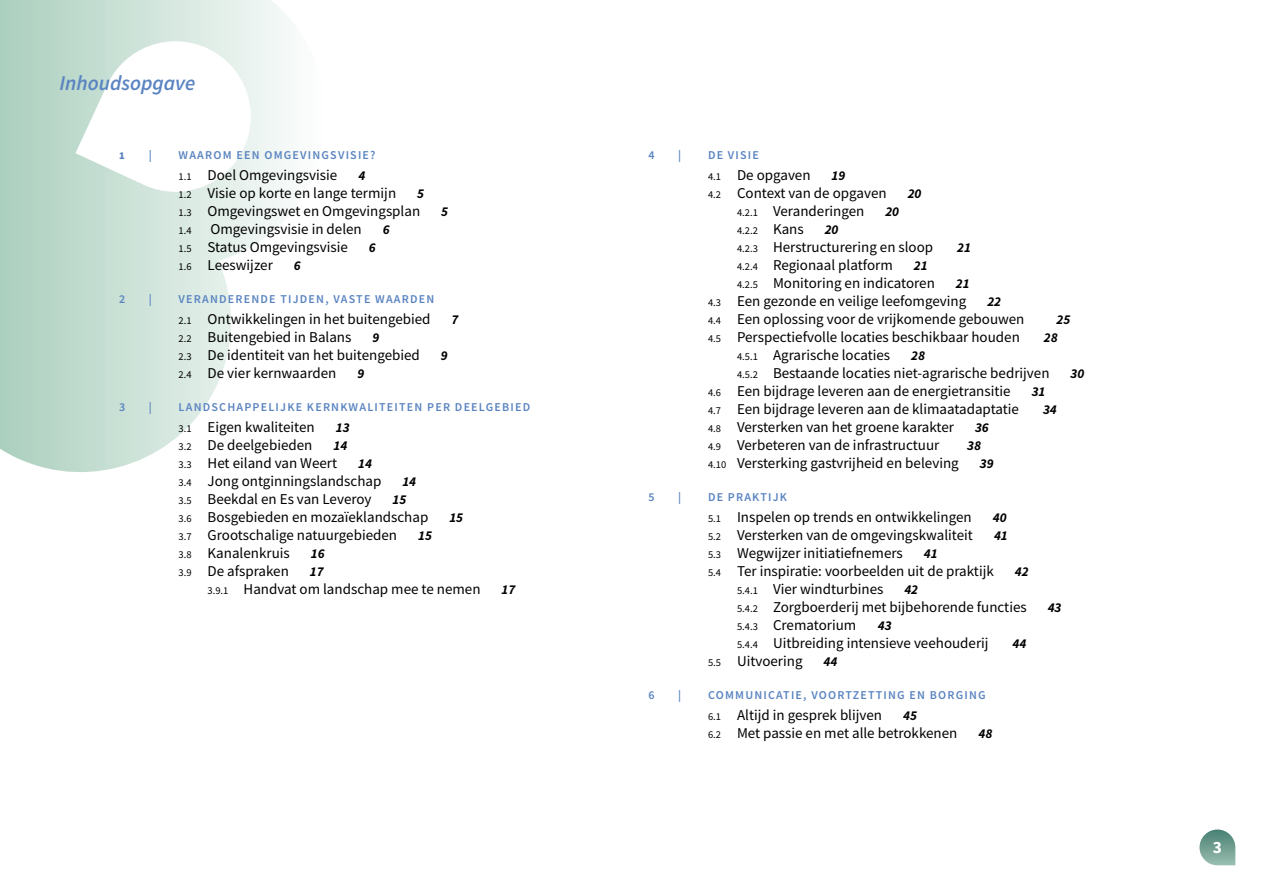
<style>
.page{position:relative;width:1263px;height:893px;background:#fff}
.page>*{position:absolute;margin:0;border:0;box-sizing:border-box;transform-origin:0 0}
.t1{font:italic 600 21px "Source Sans Pro";color:#5a84c1}
.t2{font:700 17.4px "Source Sans Pro";color:#fff}
.t3{font:15px "Source Sans Pro";color:#000}
.t4{font:italic 700 13.5px "Source Sans Pro";color:#000}
.t5{font:600 12px "Source Sans Pro";letter-spacing:.1em;color:#5a84c1}
.t6{font:10.5px "Source Sans Pro";color:#000}
.t7{font:900 10.5px "Source Sans Pro";color:#5a84c1}
.s1{font-size:10.5px}
.s2{font-size:15px}
</style>
<div class="page">
<svg style="left:0;top:0;width:289px;height:472px"></svg>
<svg style="left:1199px;top:829px;width:36px;height:36px"></svg>
<h1 class="t1" style="left:60px;top:69px;width:137px">Inhoudsopgave</h1>
<p class="t7" style="left:119px;top:148px;width:7px">1</p>
<p class="t5" style="left:149px;top:147px;width:5px">|</p>
<p class="t5" style="left:179px;top:147px;width:198px">WAAROM EEN OMGEVINGSVISIE?</p>
<p class="t3" style="left:179px;top:165px;width:160px"><span class="s1">1.1</span> Doel Omgevingsvisie</p>
<p class="t4" style="left:358px;top:166px;width:8px">4</p>
<p class="t3" style="left:179px;top:183px;width:219px"><span class="s1">1.2</span> Visie op korte en lange termijn</p>
<p class="t4" style="left:417px;top:184px;width:8px">5</p>
<p class="t3" style="left:179px;top:201px;width:243px"><span class="s1">1.3</span> Omgevingswet en Omgevingsplan</p>
<p class="t4" style="left:441px;top:202px;width:8px">5</p>
<p class="t6" style="left:179px;top:224px;width:15px">1.4</p>
<p class="t3" style="left:211px;top:219px;width:153px">Omgevingsvisie in delen</p>
<p class="t4" style="left:383px;top:220px;width:8px">6</p>
<p class="t3" style="left:179px;top:237px;width:171px"><span class="s1">1.5</span> Status Omgevingsvisie</p>
<p class="t4" style="left:369px;top:238px;width:8px">6</p>
<p class="t3" style="left:179px;top:255px;width:96px"><span class="s1">1.6</span> Leeswijzer</p>
<p class="t4" style="left:294px;top:256px;width:8px">6</p>
<p class="t5" style="left:119px;top:291px;width:8px">2</p>
<p class="t5" style="left:149px;top:291px;width:5px">|</p>
<p class="t5" style="left:179px;top:291px;width:257px">VERANDERENDE TIJDEN, VASTE WAARDEN</p>
<p class="t3" style="left:179px;top:309px;width:253px"><span class="s1">2.1</span> Ontwikkelingen in het buitengebied</p>
<p class="t4" style="left:452px;top:310px;width:8px">7</p>
<p class="t3" style="left:179px;top:327px;width:174px"><span class="s1">2.2</span> Buitengebied in Balans</p>
<p class="t4" style="left:372px;top:328px;width:8px">9</p>
<p class="t3" style="left:179px;top:345px;width:243px"><span class="s1">2.3</span> De identiteit van het buitengebied</p>
<p class="t4" style="left:441px;top:346px;width:8px">9</p>
<p class="t3" style="left:179px;top:363px;width:159px"><span class="s1">2.4</span> De vier kernwaarden</p>
<p class="t4" style="left:357px;top:364px;width:8px">9</p>
<p class="t5" style="left:119px;top:399px;width:8px">3</p>
<p class="t5" style="left:149px;top:399px;width:5px">|</p>
<p class="t5" style="left:179px;top:399px;width:353px">LANDSCHAPPELIJKE KERNKWALITEITEN PER DEELGEBIED</p>
<p class="t3" style="left:179px;top:417px;width:138px"><span class="s1">3.1</span> Eigen kwaliteiten</p>
<p class="t4" style="left:336px;top:418px;width:15px">13</p>
<p class="t3" style="left:179px;top:435px;width:135px"><span class="s1">3.2</span> De deelgebieden</p>
<p class="t4" style="left:333px;top:436px;width:15px">14</p>
<p class="t3" style="left:179px;top:453px;width:160px"><span class="s1">3.3</span> Het eiland van Weert</p>
<p class="t4" style="left:358px;top:454px;width:15px">14</p>
<p class="t3" style="left:179px;top:471px;width:204px"><span class="s1">3.4</span> Jong ontginningslandschap</p>
<p class="t4" style="left:402px;top:472px;width:15px">14</p>
<p class="t3" style="left:179px;top:489px;width:194px"><span class="s1">3.5</span> Beekdal en Es van Leveroy</p>
<p class="t4" style="left:393px;top:490px;width:15px">15</p>
<p class="t3" style="left:179px;top:507px;width:251px"><span class="s1">3.6</span> Bosgebieden en mozaïeklandschap</p>
<p class="t4" style="left:449px;top:508px;width:15px">15</p>
<p class="t3" style="left:179px;top:525px;width:220px"><span class="s1">3.7</span> Grootschalige natuurgebieden</p>
<p class="t4" style="left:418px;top:526px;width:15px">15</p>
<p class="t3" style="left:179px;top:543px;width:113px"><span class="s1">3.8</span> Kanalenkruis</p>
<p class="t4" style="left:311px;top:544px;width:15px">16</p>
<p class="t3" style="left:179px;top:561px;width:112px"><span class="s1">3.9</span> De afspraken</p>
<p class="t4" style="left:310px;top:562px;width:15px">17</p>
<p class="t3" style="left:208px;top:579px;width:274px"><span class="s1">3.9.1</span> Handvat om landschap mee te nemen</p>
<p class="t4" style="left:502px;top:580px;width:15px">17</p>
<p class="t5" style="left:648px;top:147px;width:8px">4</p>
<p class="t5" style="left:678px;top:147px;width:5px">|</p>
<p class="t5" style="left:708px;top:147px;width:52px">DE VISIE</p>
<p class="t3" style="left:708px;top:165px;width:104px"><span class="s1">4.1</span> De opgaven</p>
<p class="t4" style="left:832px;top:166px;width:15px">19</p>
<p class="t3" style="left:708px;top:183px;width:180px"><span class="s1">4.2</span> Context van de opgaven</p>
<p class="t4" style="left:908px;top:184px;width:15px">20</p>
<p class="t3" style="left:737px;top:201px;width:129px"><span class="s1">4.2.1</span> Veranderingen</p>
<p class="t4" style="left:885px;top:202px;width:15px">20</p>
<p class="t6" style="left:737px;top:224px;width:68px">4.2.2 <span class="s2">Kans</span></p>
<p class="t4" style="left:825px;top:220px;width:15px">20</p>
<p class="t3" style="left:737px;top:237px;width:198px"><span class="s1">4.2.3</span> Herstructurering en sloop</p>
<p class="t4" style="left:957px;top:238px;width:15px">21</p>
<p class="t3" style="left:737px;top:255px;width:157px"><span class="s1">4.2.4</span> Regionaal platform</p>
<p class="t4" style="left:914px;top:256px;width:15px">21</p>
<p class="t3" style="left:737px;top:273px;width:199px"><span class="s1">4.2.5</span> Monitoring en indicatoren</p>
<p class="t4" style="left:956px;top:274px;width:15px">21</p>
<p class="t3" style="left:708px;top:291px;width:260px"><span class="s1">4.3</span> Een gezonde en veilige leefomgeving</p>
<p class="t4" style="left:987px;top:292px;width:15px">22</p>
<p class="t3" style="left:708px;top:309px;width:318px"><span class="s1">4.4</span> Een oplossing voor de vrijkomende gebouwen</p>
<p class="t4" style="left:1056px;top:310px;width:15px">25</p>
<p class="t3" style="left:708px;top:327px;width:313px"><span class="s1">4.5</span> Perspectiefvolle locaties beschikbaar houden</p>
<p class="t4" style="left:1044px;top:328px;width:15px">28</p>
<p class="t3" style="left:737px;top:345px;width:155px"><span class="s1">4.5.1</span> Agrarische locaties</p>
<p class="t4" style="left:911px;top:346px;width:15px">28</p>
<p class="t3" style="left:737px;top:363px;width:314px"><span class="s1">4.5.2</span> Bestaande locaties niet-agrarische bedrijven</p>
<p class="t4" style="left:1070px;top:364px;width:15px">30</p>
<p class="t3" style="left:708px;top:381px;width:304px"><span class="s1">4.6</span> Een bijdrage leveren aan de energietransitie</p>
<p class="t4" style="left:1032px;top:382px;width:15px">31</p>
<p class="t3" style="left:708px;top:399px;width:312px"><span class="s1">4.7</span> Een bijdrage leveren aan de klimaatadaptatie</p>
<p class="t4" style="left:1043px;top:400px;width:15px">34</p>
<p class="t3" style="left:708px;top:417px;width:248px"><span class="s1">4.8</span> Versterken van het groene karakter</p>
<p class="t4" style="left:975px;top:418px;width:15px">36</p>
<p class="t3" style="left:708px;top:435px;width:233px"><span class="s1">4.9</span> Verbeteren van de infrastructuur</p>
<p class="t4" style="left:967px;top:436px;width:15px">38</p>
<p class="t3" style="left:708px;top:453px;width:252px"><span class="s1">4.10</span> Versterking gastvrijheid en beleving</p>
<p class="t4" style="left:980px;top:454px;width:15px">39</p>
<p class="t5" style="left:648px;top:489px;width:8px">5</p>
<p class="t5" style="left:678px;top:489px;width:5px">|</p>
<p class="t5" style="left:708px;top:489px;width:80px">DE PRAKTIJK</p>
<p class="t3" style="left:708px;top:507px;width:265px"><span class="s1">5.1</span> Inspelen op trends en ontwikkelingen</p>
<p class="t4" style="left:993px;top:508px;width:15px">40</p>
<p class="t3" style="left:708px;top:525px;width:266px"><span class="s1">5.2</span> Versterken van de omgevingskwaliteit</p>
<p class="t4" style="left:994px;top:526px;width:15px">41</p>
<p class="t3" style="left:708px;top:543px;width:196px"><span class="s1">5.3</span> Wegwijzer initiatiefnemers</p>
<p class="t4" style="left:924px;top:544px;width:15px">41</p>
<p class="t3" style="left:708px;top:561px;width:287px"><span class="s1">5.4</span> Ter inspiratie: voorbeelden uit de praktijk</p>
<p class="t4" style="left:1015px;top:562px;width:15px">42</p>
<p class="t3" style="left:737px;top:579px;width:148px"><span class="s1">5.4.1</span> Vier windturbines</p>
<p class="t4" style="left:904px;top:580px;width:15px">42</p>
<p class="t3" style="left:737px;top:597px;width:291px"><span class="s1">5.4.2</span> Zorgboerderij met bijbehorende functies</p>
<p class="t4" style="left:1048px;top:598px;width:15px">43</p>
<p class="t3" style="left:737px;top:615px;width:121px"><span class="s1">5.4.3</span> Crematorium</p>
<p class="t4" style="left:878px;top:616px;width:15px">43</p>
<p class="t3" style="left:737px;top:633px;width:253px"><span class="s1">5.4.4</span> Uitbreiding intensieve veehouderij</p>
<p class="t4" style="left:1013px;top:634px;width:15px">44</p>
<p class="t3" style="left:708px;top:651px;width:96px"><span class="s1">5.5</span> Uitvoering</p>
<p class="t4" style="left:824px;top:652px;width:15px">44</p>
<p class="t5" style="left:648px;top:687px;width:8px">6</p>
<p class="t5" style="left:678px;top:687px;width:5px">|</p>
<p class="t5" style="left:708px;top:687px;width:279px">COMMUNICATIE, VOORTZETTING EN BORGING</p>
<p class="t3" style="left:708px;top:705px;width:176px"><span class="s1">6.1</span> Altijd in gesprek blijven</p>
<p class="t4" style="left:903px;top:706px;width:15px">45</p>
<p class="t3" style="left:708px;top:723px;width:251px"><span class="s1">6.2</span> Met passie en met alle betrokkenen</p>
<p class="t4" style="left:978px;top:724px;width:15px">48</p>
<p class="t2" style="left:1213px;top:835px;width:11px">3</p>
</div>
